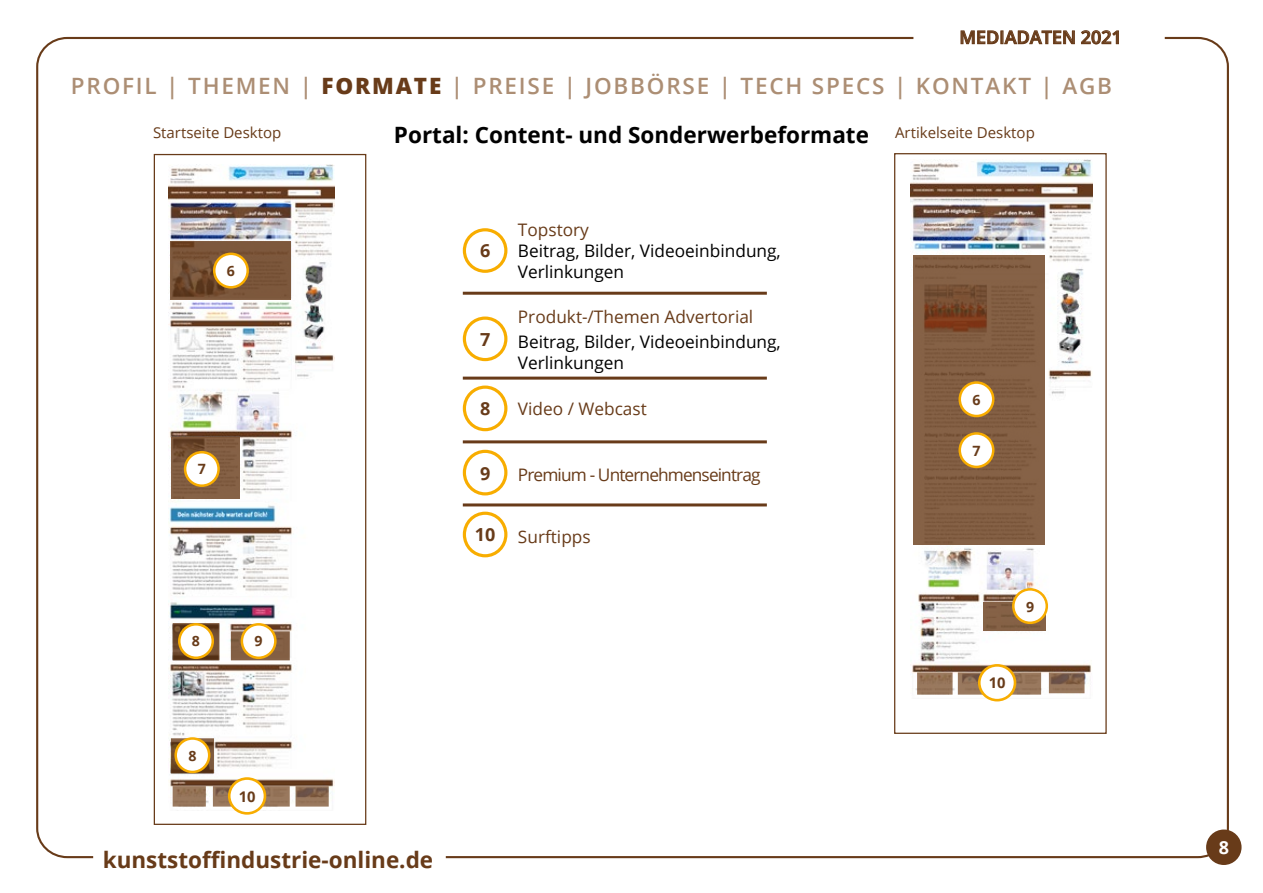
<style>
.page{position:relative;width:1263px;height:893px;background:#fff}
.page>*{position:absolute;margin:0;border:0;box-sizing:border-box;transform-origin:0 0}
.t1{font:600 22.5px "Open Sans";letter-spacing:.08em;color:#ac8e74}
.t2{font:700 22.5px "Open Sans";color:#000}
.t3{font:700 22.5px "Open Sans";color:#683b19}
.t4{font:600 18px "Open Sans";color:#683b19}
.t5{font:700 18px "Open Sans";color:#683b19}
.t6{font:700 18px "Open Sans";color:#fff}
.t7{font:17.25px/20.7px "Open Sans";color:#000}
.t8{font:17.25px "Open Sans";color:#683b19}
.t9{font:17.25px "Open Sans";letter-spacing:-.05em;color:#683b19}
.t10{font:15px "Open Sans";color:#683b19}
.t11{font:700 14.7px "Open Sans";color:#683b19}
.t12{font:700 14.1px "Open Sans";color:#683b19}
.s1{font-weight:800;color:#683b19}
</style>
<div class="page">
<svg style="left:913px;top:30px;width:252px;height:15px"></svg>
<div style="left:1206px;top:829px;width:35px;height:36px;background:#683b19;border-radius:50%"></div>
<hr style="left:463px;top:292px;width:304px;height:3px;background:#683b19">
<hr style="left:463px;top:377px;width:304px;height:3px;background:#683b19">
<hr style="left:463px;top:503px;width:304px;height:3px;background:#683b19">
<hr style="left:463px;top:440px;width:304px;height:3px;background:#683b19">
<div style="left:463px;top:228px;width:44px;height:45px;border:3px solid #f8ad00;border-radius:50%"></div>
<div style="left:463px;top:450px;width:44px;height:45px;border:3px solid #f8ad00;border-radius:50%"></div>
<div style="left:463px;top:316px;width:44px;height:45px;border:3px solid #f8ad00;border-radius:50%"></div>
<div style="left:463px;top:386px;width:44px;height:45px;border:3px solid #f8ad00;border-radius:50%"></div>
<div style="left:463px;top:512px;width:44px;height:45px;border:3px solid #f8ad00;border-radius:50%"></div>
<div style="left:154px;top:154px;width:212px;height:671px;background:#fff;border:1px solid #683b19"></div>
<img style="left:168px;top:164px;width:167px;height:647px">
<div style="left:894px;top:153px;width:213px;height:581px;background:#fff;border:1px solid #683b19"></div>
<img style="left:910px;top:159px;width:182px;height:540px">
<svg style="left:913px;top:256px;width:132px;height:289px;background:#815c40"></svg>
<div style="left:960px;top:383px;width:33px;height:33px;background:#fff;border-radius:50%"></div>
<div style="left:958px;top:381px;width:36px;height:36px;border:3px solid #f8ad00;border-radius:50%"></div>
<div style="left:960px;top:433px;width:33px;height:34px;background:#fff;border-radius:50%"></div>
<div style="left:958px;top:432px;width:36px;height:36px;border:3px solid #f8ad00;border-radius:50%"></div>
<svg style="left:983px;top:603px;width:63px;height:28px"></svg>
<div style="left:1013px;top:589px;width:34px;height:34px;background:#fff;border-radius:50%"></div>
<div style="left:1012px;top:588px;width:36px;height:36px;border:3px solid #f8ad00;border-radius:50%"></div>
<svg style="left:917px;top:672px;width:35px;height:23px"></svg>
<svg style="left:958px;top:672px;width:26px;height:23px"></svg>
<div style="left:1003px;top:672px;width:38px;height:23px;background:#947358;border:2px solid #815837"></div>
<svg style="left:1049px;top:672px;width:35px;height:21px"></svg>
<div style="left:979px;top:665px;width:36px;height:35px;background:#fff;border-radius:50%"></div>
<div style="left:978px;top:664px;width:38px;height:37px;border:3px solid #f8ad00;border-radius:50%"></div>
<svg style="left:171px;top:241px;width:120px;height:59px;background:#775236"></svg>
<div style="left:214px;top:254px;width:34px;height:33px;background:#fff;border-radius:50%"></div>
<div style="left:213px;top:253px;width:36px;height:36px;border:3px solid #f8ad00;border-radius:50%"></div>
<svg style="left:171px;top:437px;width:68px;height:62px;background:#7e5a3d"></svg>
<div style="left:185px;top:452px;width:34px;height:34px;background:#fff;border-radius:50%"></div>
<div style="left:184px;top:451px;width:36px;height:36px;border:3px solid #f8ad00;border-radius:50%"></div>
<svg style="left:173px;top:623px;width:46px;height:37px"></svg>
<svg style="left:231px;top:631px;width:59px;height:29px"></svg>
<div style="left:179px;top:624px;width:34px;height:34px;background:#fff;border-radius:50%"></div>
<div style="left:178px;top:623px;width:36px;height:36px;border:3px solid #f8ad00;border-radius:50%"></div>
<div style="left:242px;top:624px;width:33px;height:34px;background:#fff;border-radius:50%"></div>
<div style="left:241px;top:623px;width:36px;height:36px;border:3px solid #f8ad00;border-radius:50%"></div>
<svg style="left:171px;top:738px;width:43px;height:35px"></svg>
<div style="left:176px;top:738px;width:33px;height:34px;background:#fff;border-radius:50%"></div>
<div style="left:174px;top:737px;width:36px;height:36px;border:3px solid #f8ad00;border-radius:50%"></div>
<svg style="left:173px;top:786px;width:33px;height:21px"></svg>
<svg style="left:213px;top:786px;width:20px;height:21px"></svg>
<div style="left:257px;top:786px;width:33px;height:21px;background:#967559;border:2px solid #815837"></div>
<svg style="left:296px;top:786px;width:33px;height:21px"></svg>
<div style="left:229px;top:778px;width:36px;height:35px;background:#fff;border-radius:50%"></div>
<div style="left:228px;top:777px;width:38px;height:38px;border:3px solid #f8ad00;border-radius:50%"></div>
<p class="t4" style="left:959px;top:25px;width:164px">MEDIADATEN 2021</p>
<h1 class="t1" style="left:71px;top:70px;width:1043px">PROFIL | THEMEN | <span class="s1">FORMATE</span> | PREISE | JOBBÖRSE | TECH SPECS | KONTAKT | AGB</h1>
<p class="t10" style="left:153px;top:122px;width:130px">Startseite Desktop</p>
<h1 class="t2" style="left:394px;top:119px;width:642px">Portal: Content- und Sonderwerbeformate <sup>Artikelseite</sup> <sup>Desktop</sup></h1>
<p class="t12" style="left:227px;top:261px;width:10px">6</p>
<p class="t12" style="left:198px;top:459px;width:10px">7</p>
<p class="t12" style="left:192px;top:631px;width:10px">8</p>
<p class="t12" style="left:255px;top:631px;width:10px">9</p>
<p class="t12" style="left:188px;top:746px;width:10px">8</p>
<p class="t11" style="left:239px;top:786px;width:18px">10</p>
<h1 class="t3" style="left:103px;top:844px;width:332px">kunststoffindustrie-online.de</h1>
<p class="t5" style="left:480px;top:238px;width:12px">6</p>
<p class="t5" style="left:480px;top:326px;width:12px">7</p>
<p class="t5" style="left:480px;top:396px;width:12px">8</p>
<p class="t5" style="left:480px;top:460px;width:12px">9</p>
<p class="t5" style="left:475px;top:522px;width:22px">10</p>
<p class="t8" style="left:518px;top:218px;width:73px">Topstory</p>
<p class="t7" style="left:518px;top:240px;width:264px">Beitrag, Bilder, Videoeinbindung,<br>Verlinkungen</p>
<p class="t8" style="left:518px;top:305px;width:237px">Produkt-/Themen Advertorial</p>
<p class="t7" style="left:518px;top:331px;width:264px">Beitrag, Bilder, Videoeinbindung,<br>Verlinkungen</p>
<p class="t8" style="left:518px;top:397px;width:130px">Video / Webcast</p>
<p class="t9" style="left:518px;top:463px;width:244px">Premium - Unternehmenseintrag</p>
<p class="t8" style="left:518px;top:525px;width:74px">Surftipps</p>
<p class="t12" style="left:972px;top:390px;width:10px">6</p>
<p class="t12" style="left:972px;top:441px;width:10px">7</p>
<p class="t12" style="left:1026px;top:596px;width:10px">9</p>
<p class="t11" style="left:989px;top:673px;width:18px">10</p>
<p class="t6" style="left:1219px;top:835px;width:12px">8</p>
</div>
